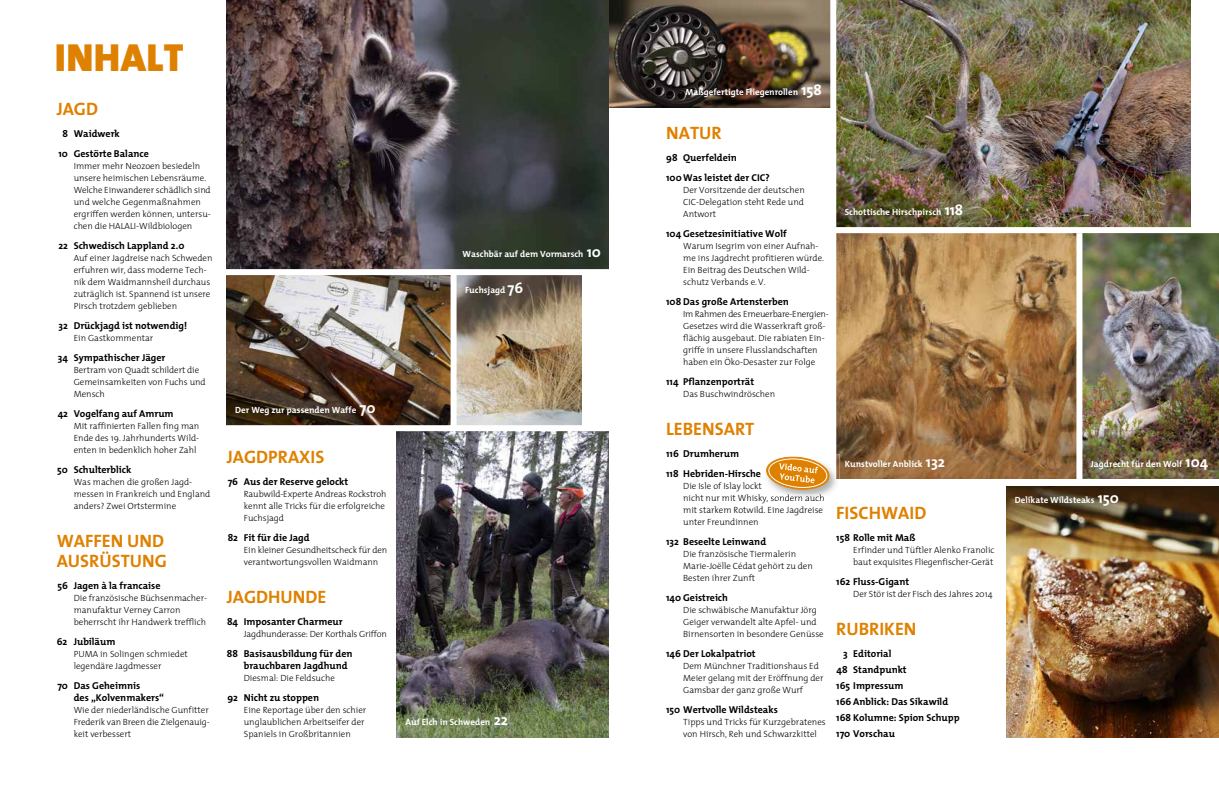
<style>
.page{position:relative;width:1219px;height:794px;background:#fff}
.page>*{position:absolute;margin:0;border:0;box-sizing:border-box;transform-origin:0 0}
.t1{font:900 39.5px "The Mix";letter-spacing:.01em;color:#df8100}
.t2{font:18px/20px "The Mix Bold Caps";color:#df8100}
.t3{font:700 10px/16px "The Mix";color:#000}
.t4{font:300 9px/12px "The Mix";color:#000}
.t5{font:700 9px "The Mix";color:#fff}
.s1{font-size:15px}
</style>
<div class="page">
<img style="left:227px;top:0;width:382px;height:269px">
<img style="left:397px;top:431px;width:212px;height:306px">
<img style="left:227px;top:275px;width:224px;height:150px">
<img style="left:457px;top:275px;width:124px;height:150px">
<img style="left:836px;top:233px;width:240px;height:246px">
<img style="left:1082px;top:233px;width:137px;height:246px">
<img style="left:609px;top:0;width:221px;height:107px">
<img style="left:1006px;top:486px;width:213px;height:251px">
<img style="left:836px;top:0;width:355px;height:227px">
<img style="left:764px;top:494px;width:60px;height:6px">
<svg style="left:765px;top:454px;width:75px;height:37px"></svg>
<h1 class="t1" style="left:55px;top:34px;width:130px">INHALT</h1>
<h2 class="t2" style="left:57px;top:99px;width:43px">JAGD</h2>
<p class="t3" style="left:59px;top:125px;width:92px;line-height:20px;text-indent:4px">8 Waidwerk<br>10 Gestörte Balance</p>
<p class="t4" style="left:74px;top:161px;width:139px">Immer mehr Neozoen besiedeln unsere heimischen Lebensräume.<br>Welche Einwanderer schädlich sind und welche Gegenmaßnahmen ergriffen werden können, untersu&shy;chen die HALALI-Wildbiologen</p>
<p class="t3" style="left:58px;top:239px;width:128px">22 Schwedisch Lappland 2.0</p>
<p class="t4" style="left:74px;top:253px;width:140px">Auf einer Jagdreise nach Schweden erfuhren wir, dass moderne Tech&shy;nik dem Waidmannsheil durchaus zuträglich ist. Spannend ist unsere<br>Pirsch trotzdem geblieben</p>
<p class="t3" style="left:59px;top:319px;width:130px">32 Drückjagd ist notwendig!</p>
<p class="t4" style="left:74px;top:333px;width:81px">Ein Gastkommentar</p>
<p class="t3" style="left:58px;top:351px;width:109px">34 Sympathischer Jäger</p>
<p class="t4" style="left:74px;top:365px;width:133px">Bertram von Quadt schildert die<br>Gemeinsamkeiten von Fuchs und<br>Mensch</p>
<p class="t3" style="left:58px;top:407px;width:117px">42 Vogelfang auf Amrum</p>
<p class="t4" style="left:74px;top:421px;width:127px;text-align:justify">Mit raffinierten Fallen fing man Ende des 19. Jahrhunderts Wild&shy;enten in bedenklich hoher Zahl</p>
<p class="t3" style="left:57px;top:463px;width:76px">50 Schulterblick</p>
<p class="t4" style="left:74px;top:477px;width:138px">Was machen die großen Jagd&shy;messen in Frankreich und England anders? Zwei Ortstermine</p>
<h2 class="t2" style="left:57px;top:531px;width:112px">WAFFEN UND<br>AUSRÜSTUNG</h2>
<p class="t3" style="left:58px;top:579px;width:105px">56 Jagen à la francaise</p>
<p class="t4" style="left:74px;top:593px;width:135px">Die französische Büchsenmacher&shy;manufaktur Verney Carron beherrscht ihr Handwerk trefflich</p>
<p class="t3" style="left:57px;top:635px;width:60px">62 Jubiläum</p>
<p class="t4" style="left:74px;top:649px;width:116px">PUMA in Solingen schmiedet legendäre Jagdmesser</p>
<p class="t3" style="left:74px;top:681px;width:92px;line-height:12px;text-indent:-16px">70 Das Geheimnis<br>des „Kolvenmakers“</p>
<p class="t4" style="left:74px;top:705px;width:138px">Wie der niederländische Gunfitter<br>Frederik van Breen die Zielgenauig&shy;keit verbessert</p>
<p class="t5" style="left:235px;top:406px;width:142px">Der Weg zur passenden Waffe <span class="s1">70</span></p>
<h2 class="t2" style="left:227px;top:447px;width:99px">JAGDPRAXIS</h2>
<p class="t3" style="left:228px;top:474px;width:122px">76 Aus der Reserve gelockt</p>
<p class="t4" style="left:244px;top:489px;width:144px">Raubwild-Experte Andreas Rockstroh kennt alle Tricks für die erfolgreiche<br>Fuchsjagd</p>
<p class="t3" style="left:228px;top:530px;width:83px">82 Fit für die Jagd</p>
<p class="t4" style="left:244px;top:545px;width:145px">Ein kleiner Gesundheitscheck für den verantwortungsvollen Waidmann</p>
<h2 class="t2" style="left:227px;top:587px;width:101px">JAGDHUNDE</h2>
<p class="t3" style="left:227px;top:614px;width:117px">84 Imposanter Charmeur</p>
<p class="t4" style="left:244px;top:629px;width:145px">Jagdhunderasse: Der Korthals Griffon</p>
<p class="t3" style="left:244px;top:648px;width:110px;line-height:12px;text-indent:-17px">88 Basisausbildung für den brauchbaren Jagdhund</p>
<p class="t4" style="left:244px;top:673px;width:93px">Diesmal: Die Feldsuche</p>
<p class="t3" style="left:227px;top:690px;width:93px">92 Nicht zu stoppen</p>
<p class="t4" style="left:244px;top:705px;width:124px">Eine Reportage über den schier unglaublichen Arbeitseifer der<br>Spaniels in Großbritannien</p>
<p class="t5" style="left:463px;top:250px;width:140px">Waschbär auf dem Vormarsch <span class="s1">10</span></p>
<p class="t5" style="left:465px;top:286px;width:60px">Fuchsjagd <span class="s1">76</span></p>
<p class="t5" style="left:405px;top:718px;width:104px">Auf Elch in Schweden <span class="s1">22</span></p>
<p class="t5" style="left:685px;top:88px;width:138px">Maßgefertigte Fliegenrollen <span class="s1">158</span></p>
<h2 class="t2" style="left:666px;top:123px;width:57px">NATUR</h2>
<p class="t3" style="left:666px;top:148px;width:105px;line-height:20px">98 Querfeldein<br>100 Was leistet der CIC?</p>
<p class="t4" style="left:683px;top:184px;width:123px;text-align:justify">Der Vorsitzende der deutschen CIC-Delegation steht Rede und Antwort</p>
<p class="t3" style="left:666px;top:226px;width:122px">104 Gesetzesinitiative Wolf</p>
<p class="t4" style="left:683px;top:240px;width:142px">Warum Isegrim von einer Aufnah&shy;me ins Jagdrecht profitieren würde.<br>Ein Beitrag des Deutschen Wild&shy;schutz Verbands e. V.</p>
<p class="t3" style="left:666px;top:294px;width:124px">108 Das große Artensterben</p>
<p class="t4" style="left:683px;top:308px;width:147px">Im Rahmen des Erneuerbare-Energien-Gesetzes wird die Wasserkraft groß&shy;flächig ausgebaut. Die rabiaten Ein&shy;griffe in unsere Flusslandschaften haben ein Öko-Desaster zur Folge</p>
<p class="t3" style="left:666px;top:374px;width:89px">114 Pflanzenporträt</p>
<p class="t4" style="left:683px;top:388px;width:93px">Das Buschwindröschen</p>
<h2 class="t2" style="left:666px;top:419px;width:90px">LEBENSART</h2>
<p class="t3" style="left:666px;top:444px;width:96px;line-height:20px">116 Drumherum<br>118 Hebriden-Hirsche</p>
<p class="t4" style="left:683px;top:480px;width:143px">Die Isle of Islay lockt<br>nicht nur mit Whisky, sondern auch mit starkem Rotwild. Eine Jagdreise unter Freundinnen</p>
<p class="t3" style="left:666px;top:534px;width:101px">132 Beseelte Leinwand</p>
<p class="t4" style="left:683px;top:548px;width:131px">Die französische Tiermalerin<br>Marie-Joëlle Cédat gehört zu den<br>Besten ihrer Zunft</p>
<p class="t3" style="left:666px;top:590px;width:63px">140 Geistreich</p>
<p class="t4" style="left:683px;top:604px;width:142px">Die schwäbische Manufaktur Jörg<br>Geiger verwandelt alte Apfel- und<br>Birnensorten in besondere Genüsse</p>
<p class="t3" style="left:666px;top:646px;width:91px">146 Der Lokalpatriot</p>
<p class="t4" style="left:683px;top:660px;width:142px">Dem Münchner Traditionshaus Ed<br>Meier gelang mit der Eröffnung der<br>Gamsbar der ganz große Wurf</p>
<p class="t3" style="left:666px;top:702px;width:113px">150 Wertvolle Wildsteaks</p>
<p class="t4" style="left:683px;top:716px;width:144px">Tipps und Tricks für Kurzgebratenes von Hirsch, Reh und Schwarzkittel</p>
<p class="t5" style="left:845px;top:208px;width:120px">Schottische Hirschpirsch <span class="s1">118</span></p>
<p class="t5" style="left:845px;top:460px;width:102px">Kunstvoller Anblick <span class="s1">132</span></p>
<p class="t5" style="left:1091px;top:460px;width:119px">Jagdrecht für den Wolf <span class="s1">104</span></p>
<p class="t5" style="left:1015px;top:496px;width:106px">Delikate Wildsteaks <span class="s1">150</span></p>
<h2 class="t2" style="left:836px;top:502px;width:92px">FISCHWAID</h2>
<p class="t3" style="left:836px;top:530px;width:81px">158 Rolle mit Maß</p>
<p class="t4" style="left:853px;top:544px;width:143px">Erfinder und Tüftler Alenko Franolic baut exquisites Fliegenfischer-Gerät</p>
<p class="t3" style="left:836px;top:574px;width:74px">162 Fluss-Gigant</p>
<p class="t4" style="left:853px;top:588px;width:141px">Der Stör ist der Fisch des Jahres 2014</p>
<h2 class="t2" style="left:836px;top:618px;width:82px">RUBRIKEN</h2>
<p class="t3" style="left:836px;top:646px;width:125px;text-indent:7px">3 Editorial<br>48 Standpunkt<br>165 Impressum<br>166 Anblick: Das Sikawild<br>168 Kolumne: Spion Schupp<br>170 Vorschau</p>
</div>
